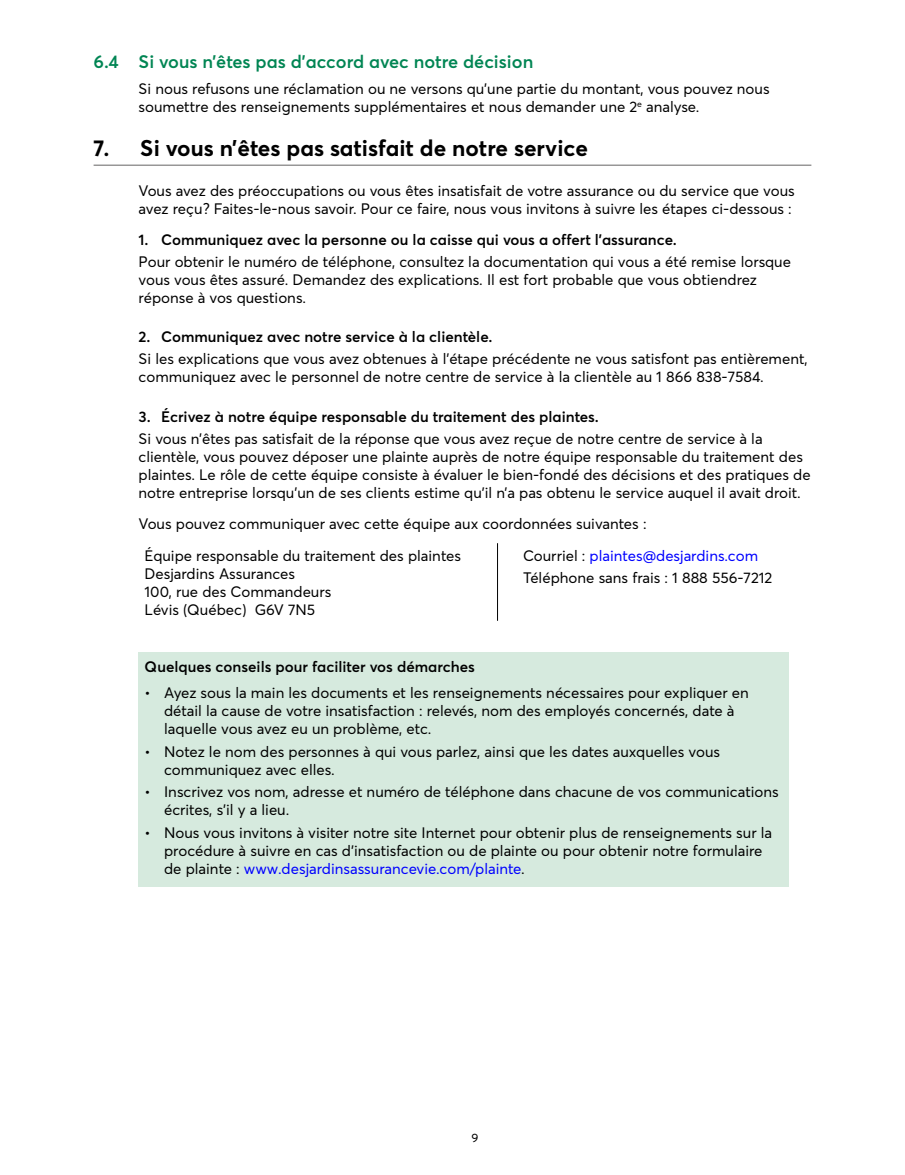
<style>
.page{position:relative;width:905px;height:1175px;background:#fff}
.page>*{position:absolute;margin:0;border:0;box-sizing:border-box;transform-origin:0 0}
.t1{font:700 22.5px "Averta";color:#000}
.t2{font:600 18px "Averta";color:#008553}
.t3{font:15px/18px "Averta";color:#000}
.t4{font:600 15px "Averta";color:#000}
.t5{font:12px "Averta";color:#000}
.s1{color:#00f}
</style>
<div class="page">
<hr style="left:94px;top:165px;width:717px;height:1px;background:#646363">
<hr style="left:497px;top:543px;width:1px;height:78px;background:#000">
<div style="left:139px;top:651px;width:649px;height:235px;background:#d6eade"></div>
<p class="t2" style="left:94px;top:50px;width:441px">6.4 Si vous n’êtes pas d’accord avec notre décision</p>
<p class="t3" style="left:139px;top:80px;width:632px">Si nous refusons une réclamation ou ne versons qu’une partie du montant, vous pouvez nous soumettre des renseignements supplémentaires et nous demander une 2<sup>e</sup> analyse.</p>
<h1 class="t1" style="left:94px;top:134px;width:496px">7. Si vous n’êtes pas satisfait de notre service</h1>
<p class="t3" style="left:139px;top:181px;width:657px">Vous avez des préoccupations ou vous êtes insatisfait de votre assurance ou du service que vous avez reçu ? Faites-le-nous savoir. Pour ce faire, nous vous invitons à suivre les étapes ci-dessous :</p>
<p class="t4" style="left:139px;top:230px;width:540px">1. Communiquez avec la personne ou la caisse qui vous a offert l’assurance.</p>
<p class="t3" style="left:139px;top:252px;width:654px">Pour obtenir le numéro de téléphone, consultez la documentation qui vous a été remise lorsque vous vous êtes assuré. Demandez des explications. Il est fort probable que vous obtiendrez réponse à vos questions.</p>
<p class="t4" style="left:139px;top:327px;width:355px">2. Communiquez avec notre service à la clientèle.</p>
<p class="t3" style="left:139px;top:350px;width:670px">Si les explications que vous avez obtenues à l’étape précédente ne vous satisfont pas entièrement, communiquez avec le personnel de notre centre de service à la clientèle au 1 866 838-7584.</p>
<p class="t4" style="left:139px;top:407px;width:462px">3. Écrivez à notre équipe responsable du traitement des plaintes.</p>
<p class="t3" style="left:139px;top:429px;width:673px">Si vous n’êtes pas satisfait de la réponse que vous avez reçue de notre centre de service à la clientèle, vous pouvez déposer une plainte auprès de notre équipe responsable du traitement des plaintes. Le rôle de cette équipe consiste à évaluer le bien-fondé des décisions et des pratiques de notre entreprise lorsqu’un de ses clients estime qu’il n’a pas obtenu le service auquel il avait droit.</p>
<p class="t3" style="left:145px;top:507px;width:503px;line-height:32.1px;text-indent:-6px">Vous pouvez communiquer avec cette équipe aux coordonnées suivantes :<br>Équipe responsable du traitement des plaintes</p>
<p class="t3" style="left:145px;top:564px;width:188px">Desjardins Assurances<br>100, rue des Commandeurs<br>Lévis (Québec) G6V 7N5</p>
<p class="t3" style="left:523px;top:544px;width:251px;line-height:22.2px">Courriel : <span class="s1">plaintes@desjardins.com<br></span>Téléphone sans frais : 1 888 556-7212</p>
<p class="t4" style="left:145px;top:657px;width:332px">Quelques conseils pour faciliter vos démarches</p>
<p class="t3" style="left:164px;top:683px;width:586px;text-indent:-20px">• Ayez sous la main les documents et les renseignements nécessaires pour expliquer en détail la cause de votre insatisfaction : relevés, nom des employés concernés, date à laquelle vous avez eu un problème, etc.</p>
<p class="t3" style="left:164px;top:742px;width:557px;text-indent:-20px">• Notez le nom des personnes à qui vous parlez, ainsi que les dates auxquelles vous communiquez avec elles.</p>
<p class="t3" style="left:164px;top:782px;width:616px;text-indent:-20px">• Inscrivez vos nom, adresse et numéro de téléphone dans chacune de vos communications écrites, s’il y a lieu.</p>
<p class="t3" style="left:164px;top:823px;width:609px;text-indent:-20px">• Nous vous invitons à visiter notre site Internet pour obtenir plus de renseignements sur la procédure à suivre en cas d’insatisfaction ou de plainte ou pour obtenir notre formulaire de plainte : <span class="s1">www.desjardinsassurancevie.com/plainte</span>.</p>
<p class="t5" style="left:471px;top:1130px;width:8px">9</p>
</div>
